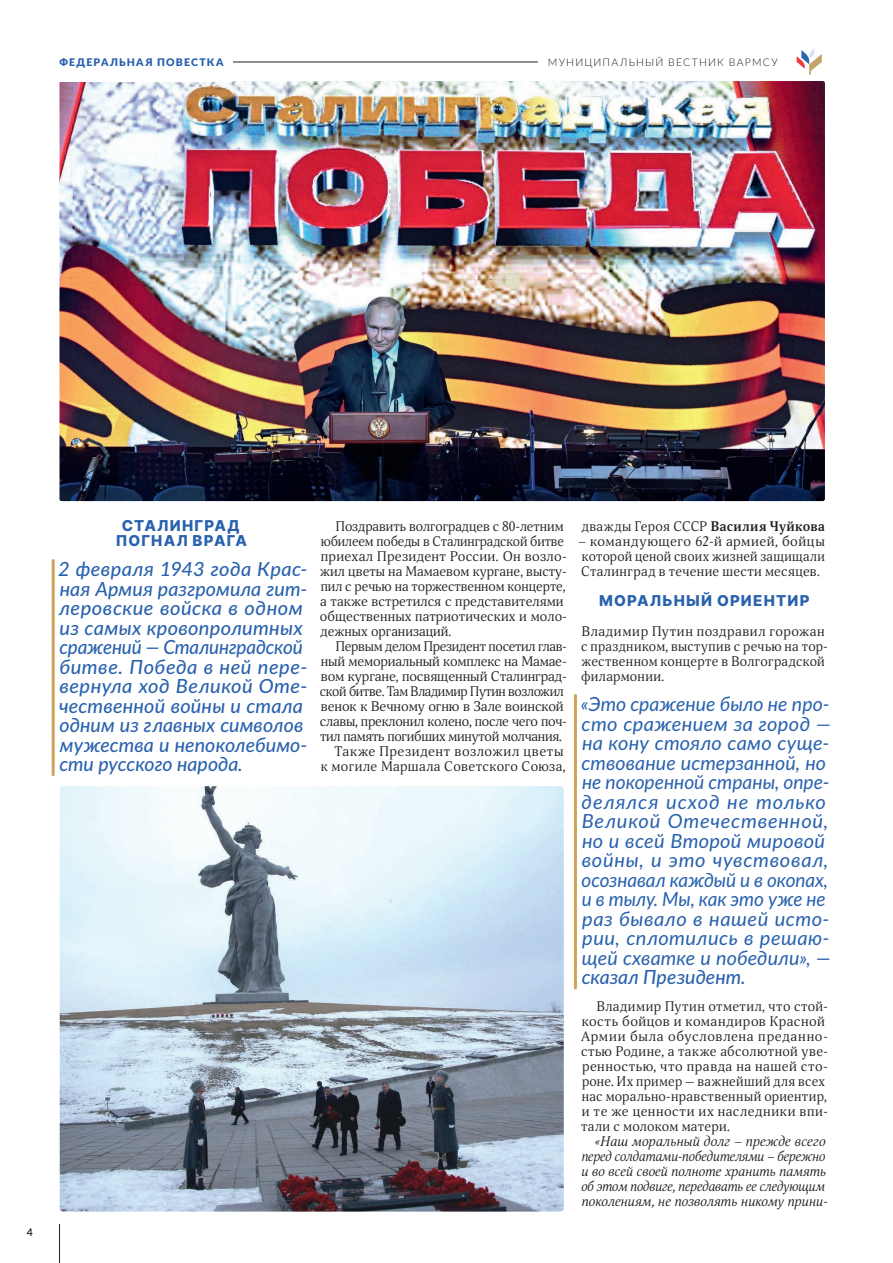
<style>
.page{position:relative;width:893px;height:1263px;background:#fff}
.page>*{position:absolute;margin:0;border:0;box-sizing:border-box;transform-origin:0 0}
.t1{font:italic 19.5px/19.5px "Lato";letter-spacing:.015em;color:#2861ae}
.t2{font:italic 500 19.5px/19.5px "Lato";letter-spacing:.01em;color:#2861ae}
.t3{font:800 15px/15px "Inter";letter-spacing:.075em;color:#2861ae;text-align:center}
.t4{font:13.5px/15px "Orbi";letter-spacing:.01em;color:#231f20}
.t5{font:13.5px/15px "Orbi";letter-spacing:.035em;color:#231f20}
.t6{font:italic 13.5px/15px "Orbi";color:#231f20}
.t7{font:13.5px "Orbi";letter-spacing:-.02em;color:#231f20}
.t8{font:13.5px "Orbi";letter-spacing:-.01em;color:#231f20}
.t9{font:13.5px "Orbi";letter-spacing:-.025em;color:#231f20}
.t10{font:300 10.5px "Lato";letter-spacing:.11em;color:#231f20}
.t11{font:900 10.5px "Lato";letter-spacing:.11em;color:#2861ae}
.t12{font:600 10.5px "Lato";color:#231f20}
.s1{font-weight:700}
.s2{font-weight:500}
</style>
<div class="page">
<img style="left:59px;top:81px;width:766px;height:420px">
<img style="left:60px;top:786px;width:504px;height:425px">
<hr style="left:60px;top:62px;width:478px;height:1px;background:#231f20">
<svg style="left:797px;top:48px;width:25px;height:27px"></svg>
<hr style="left:59px;top:1224px;width:1px;height:39px;background:#231f20">
<div style="left:60px;top:51px;width:173px;height:30px;background:#fff"></div>
<p class="t11" style="left:60px;top:54px;width:165px">ФЕДЕРАЛЬНАЯ ПОВЕСТКА</p>
<p class="t10" style="left:548px;top:55px;width:231px">МУНИЦИПАЛЬНЫЙ ВЕСТНИК ВАРМСУ</p>
<p class="t12" style="left:27px;top:1225px;width:8px">4</p>
<p class="t3" style="left:116px;top:518px;width:133px">СТАЛИНГРАД<br>ПОГНАЛ ВРАГА</p>
<p class="t2" style="left:58px;top:558px;width:251px">2 февраля 1943 года Крас&shy;ная Армия разгромила гит&shy;леровские войска в одном из самых кровопролитных сражений — Сталинградской битве. Победа в ней пере&shy;вернула ход Великой Оте&shy;чественной войны и стала одним из главных символов мужества и непоколебимо&shy;сти русского народа.</p>
<p class="t4" style="left:320px;top:519px;width:248px;text-indent:16px">Поздравить волгоградцев с 80-летним юбилеем победы в Сталинградской битве приехал Президент России. Он возло&shy;жил цветы на Мамаевом кургане, высту&shy;пил с речью на торжественном концерте, а также встретился с представителями общественных патриотических и моло&shy;дежных организаций.</p>
<p class="t7" style="left:336px;top:637px;width:233px">Первым делом Президент посетил глав-</p>
<p class="t8" style="left:321px;top:652px;width:248px">ный мемориальный комплекс на Мамае-</p>
<p class="t8" style="left:321px;top:667px;width:248px">вом кургане, посвященный Сталинград-</p>
<p class="t9" style="left:320px;top:682px;width:245px">ской битве. Там Владимир Путин возложил</p>
<p class="t4" style="left:321px;top:699px;width:245px">венок к Вечному огню в Зале воинской</p>
<p class="t7" style="left:320px;top:712px;width:248px">славы, преклонил колено, после чего поч-</p>
<p class="t7" style="left:320px;top:727px;width:243px">тил память погибших минутой молчания.</p>
<p class="t5" style="left:335px;top:744px;width:231px">Также Президент возложил цветы</p>
<p class="t4" style="left:321px;top:759px;width:246px">к могиле Маршала Советского Союза,</p>
<p class="t4" style="left:582px;top:519px;width:245px">дважды Героя СССР <span class="s1">Василия Чуйкова</span></p>
<p class="t4" style="left:578px;top:534px;width:248px;text-align:justify">– командующего 62-й армией, бойцы которой ценой своих жизней защищали Сталинград в течение шести месяцев.</p>
<p class="t3" style="left:599px;top:593px;width:212px">МОРАЛЬНЫЙ ОРИЕНТИР</p>
<p class="t4" style="left:581px;top:624px;width:248px">Владимир Путин поздравил горожан с праздником, выступив с речью на тор&shy;жественном концерте в Волгоградской филармонии.</p>
<p class="t1" style="left:581px;top:693px;width:251px">«Это сражение было не про&shy;сто сражением за город — на кону стояло само суще&shy;ствование истерзанной, но не покоренной страны, опре&shy;делялся исход не только<br>Великой Отечественной, но и всей Второй мировой войны, и это чувствовал, осознавал каждый и в окопах, и в тылу. Мы, как это уже не раз бывало в нашей исто&shy;рии, сплотились в решаю&shy;щей схватке и победили», <span class="s2">— сказал Президент.</span></p>
<p class="t5" style="left:581px;top:999px;width:248px;text-indent:16px">Владимир Путин отметил, что стой&shy;кость бойцов и командиров Красной Армии была обусловлена преданно&shy;стью Родине, а также абсолютной уве&shy;ренностью, что правда на нашей сто&shy;роне. Их пример — важнейший для всех нас морально-нравственный ориентир, и те же ценности их наследники впи&shy;тали с молоком матери.</p>
<p class="t6" style="left:581px;top:1134px;width:248px;text-indent:14px">«Наш моральный долг – прежде всего перед солдатами-победителями – бережно и во всей своей полноте хранить память об этом подвиге, передавать ее следующим поколениям, не позволять никому прини-</p>
</div>
